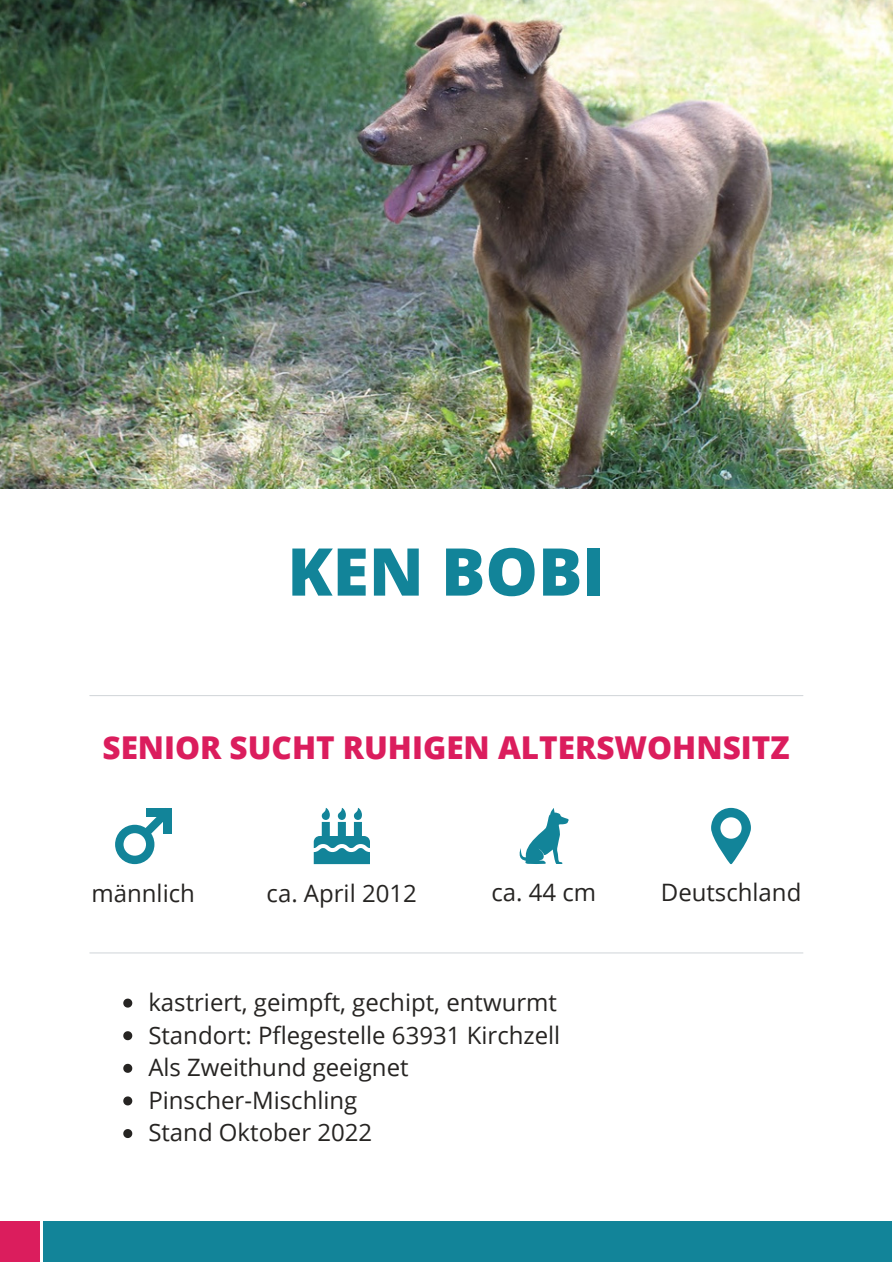
<style>
.page{position:relative;width:893px;height:1264px;background:#fff}
.page>*{position:absolute;margin:0;border:0;box-sizing:border-box;transform-origin:0 0}
.t1{font:800 66px "Open Sans";color:#128499}
.t2{font:800 31.5px "Open Sans";color:#db1d5d}
.t3{font:24px/32.5px "Open Sans";color:#262422}
</style>
<div class="page">
<hr style="left:90px;top:695px;width:712px;height:1px;background:#d5d9dc">
<svg style="left:314px;top:808px;width:56px;height:56px"></svg>
<svg style="left:519px;top:808px;width:50px;height:56px"></svg>
<svg style="left:711px;top:807px;width:39px;height:57px"></svg>
<hr style="left:90px;top:952px;width:712px;height:1px;background:#d5d9dc">
<img style="left:0;top:0;width:892px;height:489px">
<div style="left:43px;top:1221px;width:849px;height:41px;background:#128499"></div>
<svg style="left:123px;top:998px;width:9px;height:9px"></svg>
<svg style="left:123px;top:1031px;width:9px;height:9px"></svg>
<svg style="left:123px;top:1063px;width:9px;height:9px"></svg>
<svg style="left:123px;top:1096px;width:9px;height:9px"></svg>
<svg style="left:123px;top:1129px;width:9px;height:8px"></svg>
<div style="left:0;top:1221px;width:39px;height:41px;background:#db1d5d"></div>
<svg style="left:115px;top:816px;width:56px;height:48px"></svg>
<div style="left:163px;top:807px;width:8px;height:26px;background:#128499"></div>
<div style="left:146px;top:807px;width:25px;height:9px;background:#128499"></div>
<h1 class="t1" style="left:287px;top:525px;width:319px">KEN BOBI</h1>
<h2 class="t2" style="left:102px;top:725px;width:688px">SENIOR SUCHT RUHIGEN ALTERSWOHNSITZ</h2>
<p class="t3" style="left:91px;top:875px;width:105px">männlich</p>
<p class="t3" style="left:266px;top:875px;width:152px">ca. April 2012</p>
<p class="t3" style="left:491px;top:875px;width:106px">ca. 44 cm</p>
<p class="t3" style="left:660px;top:875px;width:142px">Deutschland</p>
<p class="t3" style="left:148px;top:985px;width:413px">kastriert, geimpft, gechipt, entwurmt<br>Standort: Pflegestelle 63931 Kirchzell<br>Als Zweithund geeignet<br>Pinscher-Mischling<br>Stand Oktober 2022</p>
</div>
